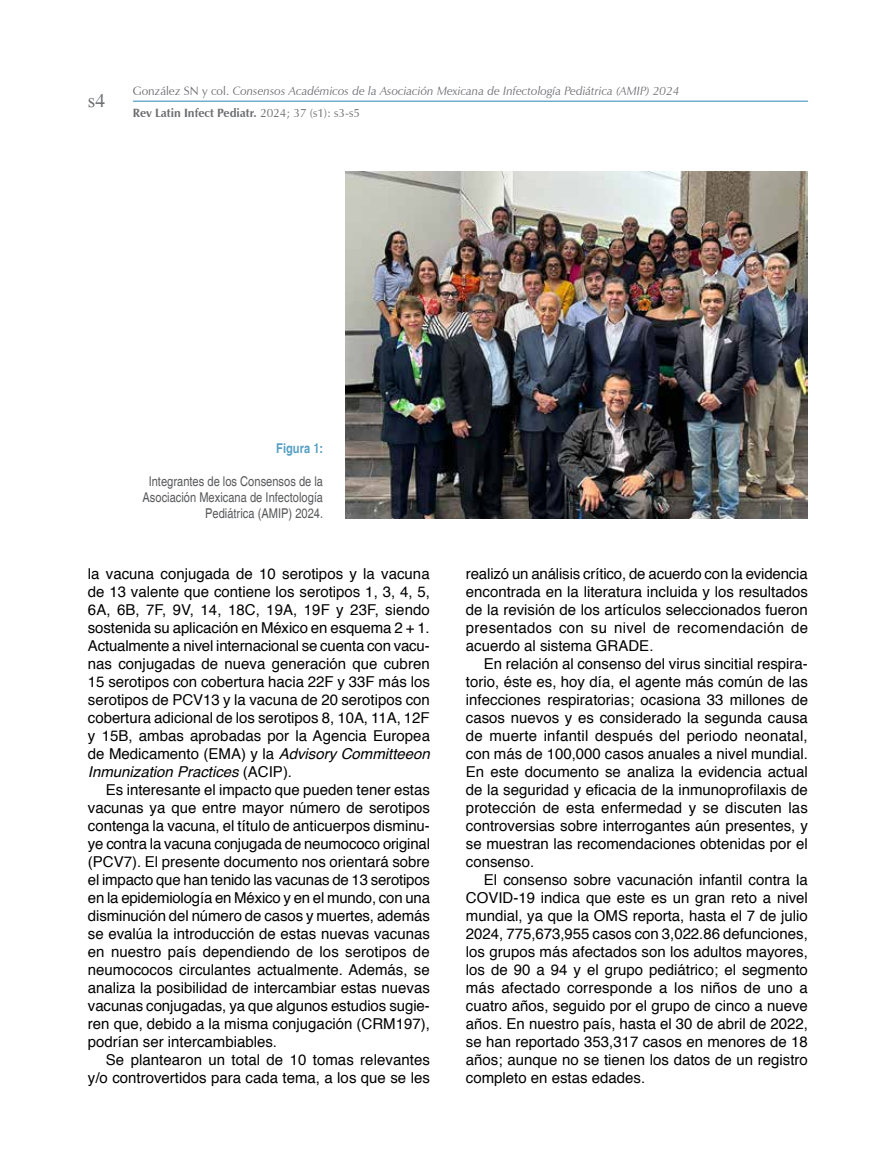
<style>
.page{position:relative;width:893px;height:1170px;background:#fff}
.page>*{position:absolute;margin:0;border:0;box-sizing:border-box;transform-origin:0 0}
.t1{font:19.5px "Times";color:#6d6e71}
.t2{font:15px/18px "Helvetica";color:#000;text-align:justify}
.t3{font:condensed 13.5px/16.2px "Helvetica";color:#58595b;text-align:right}
.t4{font:700 condensed 13.5px "Helvetica";color:#56a0c4}
.t5{font:italic 12px/22px "Zapf Humanist 601 BT";letter-spacing:.005em;color:#6d6e71}
.s1{font-style:normal}
.s2{font-weight:700;font-style:normal}
.s3{font-style:italic}
</style>
<div class="page">
<hr style="left:133px;top:101px;width:675px;height:1px;background:#2c88b5">
<img style="left:346px;top:171px;width:462px;height:347px">
<h1 class="t1" style="left:88px;top:89px;width:19px">s4</h1>
<p class="t5" style="left:133px;top:80px;width:548px"><span class="s1">González SN y col.</span> Consensos Académicos de la Asociación Mexicana de Infectología Pediátrica (AMIP) 2024<br><span class="s2">Rev Latin Infect Pediatr.</span> <span class="s1">2024; 37 (s1): s3-s5</span></p>
<p class="t4" style="left:276px;top:440px;width:48px">Figura 1:</p>
<p class="t3" style="left:143px;top:473px;width:182px">Integrantes de los Consensos de la<br>Asociación Mexicana de Infectología<br>Pediátrica (AMIP) 2024.</p>
<p class="t2" style="left:88px;top:564px;width:344px">la vacuna conjugada de 10 serotipos y la vacuna de 13 valente que contiene los serotipos 1, 3, 4, 5, 6A, 6B, 7F, 9V, 14, 18C, 19A, 19F y 23F, siendo sostenida su aplicación en México en esquema 2 + 1.<br>Actualmente a nivel internacional se cuenta con vacu&shy;nas conjugadas de nueva generación que cubren 15 serotipos con cobertura hacia 22F y 33F más los serotipos de PCV13 y la vacuna de 20 serotipos con cobertura adicional de los serotipos 8, 10A, 11A, 12F y 15B, ambas aprobadas por la Agencia Europea de Medicamento (EMA) y la <span class="s3">Advisory Committeeon Inmunization Practices</span> (ACIP).</p>
<p class="t2" style="left:88px;top:780px;width:344px;text-indent:18px">Es interesante el impacto que pueden tener estas vacunas ya que entre mayor número de serotipos contenga la vacuna, el título de anticuerpos disminu&shy;ye contra la vacuna conjugada de neumococo original (PCV7). El presente documento nos orientará sobre el impacto que han tenido las vacunas de 13 serotipos en la epidemiología en México y en el mundo, con una disminución del número de casos y muertes, además se evalúa la introducción de estas nuevas vacunas en nuestro país dependiendo de los serotipos de neumococos circulantes actualmente. Además, se analiza la posibilidad de intercambiar estas nuevas vacunas conjugadas, ya que algunos estudios sugie&shy;ren que, debido a la misma conjugación (CRM197), podrían ser intercambiables.</p>
<p class="t2" style="left:88px;top:1050px;width:344px;text-align:right">Se plantearon un total de 10 tomas relevantes y/o controvertidos para cada tema, a los que se les</p>
<p class="t2" style="left:466px;top:564px;width:344px">realizó un análisis crítico, de acuerdo con la evidencia encontrada en la literatura incluida y los resultados de la revisión de los artículos seleccionados fueron presentados con su nivel de recomendación de acuerdo al sistema GRADE.</p>
<p class="t2" style="left:466px;top:654px;width:344px;text-indent:18px">En relación al consenso del virus sincitial respira&shy;torio, éste es, hoy día, el agente más común de las infecciones respiratorias; ocasiona 33 millones de casos nuevos y es considerado la segunda causa de muerte infantil después del periodo neonatal, con más de 100,000 casos anuales a nivel mundial.<br>En este documento se analiza la evidencia actual de la seguridad y eficacia de la inmunoprofilaxis de protección de esta enfermedad y se discuten las controversias sobre interrogantes aún presentes, y se muestran las recomendaciones obtenidas por el consenso.</p>
<p class="t2" style="left:466px;top:870px;width:344px;text-indent:18px">El consenso sobre vacunación infantil contra la COVID-19 indica que este es un gran reto a nivel mundial, ya que la OMS reporta, hasta el 7 de julio 2024, 775,673,955 casos con 3,022.86 defunciones, los grupos más afectados son los adultos mayores, los de 90 a 94 y el grupo pediátrico; el segmento más afectado corresponde a los niños de uno a cuatro años, seguido por el grupo de cinco a nueve años. En nuestro país, hasta el 30 de abril de 2022, se han reportado 353,317 casos en menores de 18 años; aunque no se tienen los datos de un registro completo en estas edades.</p>
</div>
